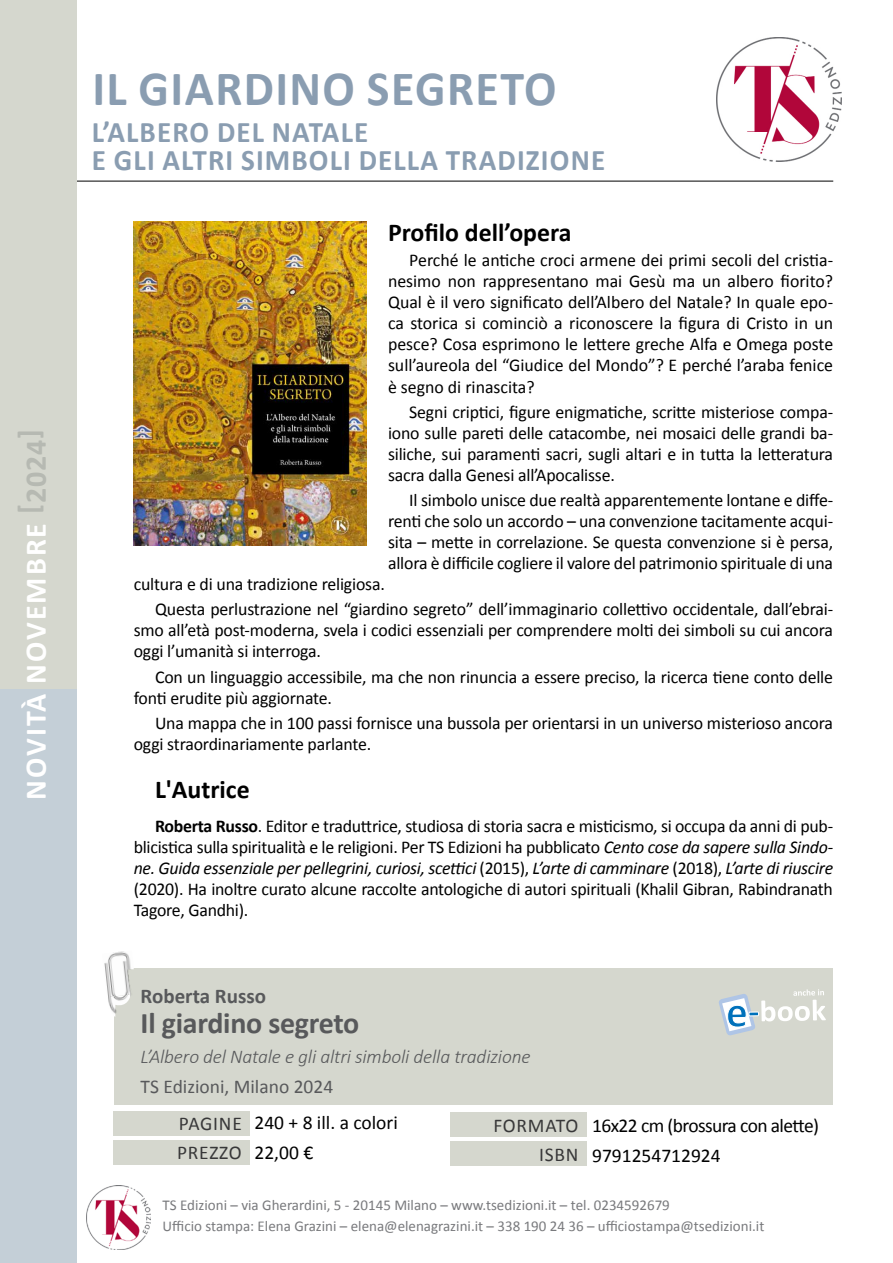
<style>
.page{position:relative;width:893px;height:1263px;background:#fff}
.page>*{position:absolute;margin:0;border:0;box-sizing:border-box;transform-origin:0 0}
.t1{font:700 49.5px "Calibri";letter-spacing:.03em;color:#8a9db1}
.t2{font:700 30px/28.5px "Calibri";letter-spacing:.04em;color:#8a9db1}
.t3{font:700 30px "Calibri";letter-spacing:-.01em;color:#58595b}
.t4{font:700 30px "Calibri";letter-spacing:.07em;color:#fff}
.t5{font:700 30px "Calibri";color:#b6b9b2}
.t6{font:700 25.8px "Calibri";color:#000}
.t7{font:700 21px "Calibri";color:#58595b}
.t8{font:italic 300 19.5px "Calibri";letter-spacing:-.01em;color:#58595b}
.t9{font:19.5px/30px "Calibri";letter-spacing:-.03em;color:#000}
.t10{font:19.5px/29.5px "Calibri";letter-spacing:.04em;color:#383839}
.t11{font:19.5px/30px "Calibri";color:#000}
.t12{font:19.5px "Calibri";color:#58595b}
.t13{font:18px/21px "Calibri";letter-spacing:-.01em;color:#000}
.t14{font:italic 18px "Calibri";letter-spacing:-.015em;color:#000}
.t15{font:15px/20.7px "Calibri";color:#797a7d}
.s1{font-weight:700}
.s2{font-style:italic}
.s3{font-style:normal}
</style>
<div class="page">
<div style="left:0;top:0;width:77px;height:639px;background:#d5d7ce"></div>
<img style="left:717px;top:37px;width:124px;height:125px">
<img style="left:86px;top:1186px;width:64px;height:63px">
<div style="left:0;top:689px;width:77px;height:574px;background:#c4cfd7"></div>
<hr style="left:77px;top:181px;width:756px;height:1px;background:#000">
<div style="left:0;top:181px;width:77px;height:508px;background:#d5d7ce"></div>
<div style="left:114px;top:968px;width:719px;height:137px;background:#d5d7ce"></div>
<div style="left:105px;top:951px;width:27px;height:63px;background:#fff"></div>
<img style="left:104px;top:951px;width:30px;height:46px">
<img style="left:107px;top:995px;width:24px;height:22px">
<div style="left:450px;top:1141px;width:137px;height:25px;background:#d5d7ce"></div>
<div style="left:450px;top:1112px;width:137px;height:25px;background:#d5d7ce"></div>
<div style="left:114px;top:1140px;width:136px;height:25px;background:#d5d7ce"></div>
<div style="left:114px;top:1111px;width:136px;height:25px;background:#d5d7ce"></div>
<img style="left:134px;top:222px;width:233px;height:323px">
<svg style="left:719px;top:989px;width:107px;height:47px"></svg>
<h2 class="t5" style="left:9px;top:439px;width:11px;rotate:-90deg">[</h2>
<h2 class="t5" style="left:15px;top:503px;width:65px;rotate:-90deg">2024</h2>
<h2 class="t5" style="left:9px;top:514px;width:11px;rotate:-90deg">]</h2>
<h2 class="t4" style="left:15px;top:800px;width:279px;rotate:-90deg">NOVITÀ NOVEMBRE</h2>
<h1 class="t1" style="left:92px;top:53px;width:466px">IL GIARDINO SEGRETO</h1>
<h2 class="t2" style="left:92px;top:116px;width:515px">’LALBERO DEL NATALE<br>E GLI ALTRI SIMBOLI DELLA TRADIZIONE</h2>
<h3 class="t6" style="left:388px;top:214px;width:185px">Profilo dell’opera</h3>
<p class="t13" style="left:388px;top:270px;width:447px">nesimo non rappresentano mai Gesù ma un albero fiorito?</p>
<p class="t13" style="left:409px;top:249px;width:425px">Perché le antiche croci armene dei primi secoli del cristia-</p>
<p class="t13" style="left:388px;top:291px;width:447px">Qual ilè vero significato dell’Albero del Natale? In quale epo-</p>
<p class="t13" style="left:388px;top:333px;width:447px;text-align:justify">pesce? Cosa esprimono le lettere greche Alfa e Omega poste sull’aureola del “Giudice del Mondo”? E perché ’l araba fenice è segno di rinascita?</p>
<p class="t13" style="left:388px;top:312px;width:447px">ca storica si cominciò a riconoscere la figura di Cristo in un</p>
<p class="t13" style="left:409px;top:401px;width:425px">Segni criptici, figure enigmatiche, scritte misteriose compa-</p>
<p class="t13" style="left:388px;top:422px;width:447px">iono sulle pareti delle catacombe, nei mosaici delle grandi ba-</p>
<p class="t13" style="left:388px;top:443px;width:447px">siliche, sui paramenti sacri, sugli altari ine tutta la letteratura</p>
<p class="t13" style="left:388px;top:464px;width:228px">sacra dalla Genesi all’Apocalisse.</p>
<p class="t13" style="left:409px;top:489px;width:425px">Il simbolo unisce due realtà apparentemente lontane e diffe-</p>
<p class="t13" style="left:388px;top:510px;width:447px">renti che solo un accordo – una convenzione tacitamente acqui-</p>
<p class="t13" style="left:388px;top:531px;width:447px">sita – mette in correlazione. Se questa convenzione èsi persa,</p>
<p class="t13" style="left:388px;top:552px;width:447px">allora è difficile cogliere il valore del patrimonio spirituale di una</p>
<p class="t13" style="left:134px;top:573px;width:253px">cultura e di una tradizione religiosa.</p>
<p class="t13" style="left:134px;top:619px;width:701px">smo all’età post-moderna, svela i codici essenziali per comprendere molti dei simboli su cui ancora</p>
<p class="t13" style="left:155px;top:598px;width:680px">Questa perlustrazione nel “giardino segreto” dell’immaginario collettivo occidentale, dall’ebrai-</p>
<p class="t13" style="left:155px;top:638px;width:680px;line-height:25.2px;text-indent:-21px">oggi ’l umanità si interroga.<br>Con un linguaggio accessibile, ma che non rinuncia a essere preciso la, ricerca tiene conto delle</p>
<p class="t13" style="left:155px;top:684px;width:679px;line-height:25.2px;text-indent:-21px">fonti erudite più aggiornate.<br>Una mappa che in 100 passi fornisce una bussola per orientarsi in un universo misterioso ancora</p>
<p class="t13" style="left:134px;top:733px;width:239px">oggi straordinariamente parlante.</p>
<h3 class="t6" style="left:155px;top:771px;width:96px">'L Autrice</h3>
<p class="t13" style="left:155px;top:814px;width:680px"><span class="s1">Roberta Russo</span>. Editor e traduttrice, studiosa di storia sacra e misticismo si, occupa da anni di pub-</p>
<p class="t13" style="left:134px;top:835px;width:701px">blicistica sulla spiritualità lee religioni. Per TS Edizioni ha pubblicato <span class="s2">Cento cose da sapere sulla Sindo-</span></p>
<p class="t14" style="left:134px;top:855px;width:701px">ne. Guida essenziale per pellegrini, curiosi, scettici <span class="s3">(2015</span> ’L<span class="s3">,)</span> arte di camminare <span class="s3">(2018</span> ’L<span class="s3">,)</span> arte di riuscire</p>
<p class="t13" style="left:134px;top:877px;width:701px">(2020 .) Ha inoltre curato alcune raccolte antologiche di autori spirituali (Khalil Gibran, Rabindranath<br>Tagore, Gandhi .(</p>
<p class="t7" style="left:141px;top:981px;width:127px">Roberta Russo</p>
<h2 class="t3" style="left:141px;top:1002px;width:220px">Il giardino segreto</h2>
<p class="t8" style="left:141px;top:1045px;width:391px">’LAlbero del Natale e gli altri simboli della tradizione</p>
<p class="t12" style="left:141px;top:1073px;width:194px">TS Edizioni, Milano 2024</p>
<p class="t10" style="left:177px;top:1108px;width:66px">PAGINE<br>PREZZO</p>
<p class="t11" style="left:254px;top:1107px;width:145px">240 8+ ill a. colori<br>22,00 €</p>
<p class="t9" style="left:592px;top:1110px;width:228px">16x22 cm (brossura con alette(<br>9791254712924</p>
<p class="t10" style="left:493px;top:1110px;width:87px;text-align:right">FORMATO<br>ISBN</p>
<p class="t15" style="left:163px;top:1194px;width:603px">TS Edizioni – via Gherardini -5, 20145 Milano – www.tsedizioni i t. – tel. 0234592679<br>Ufficio stampa: Elena Grazini – elena@elenagrazini i t. – 338 190 24 36 – ufficiostampa@tsedizioni i t.</p>
</div>
